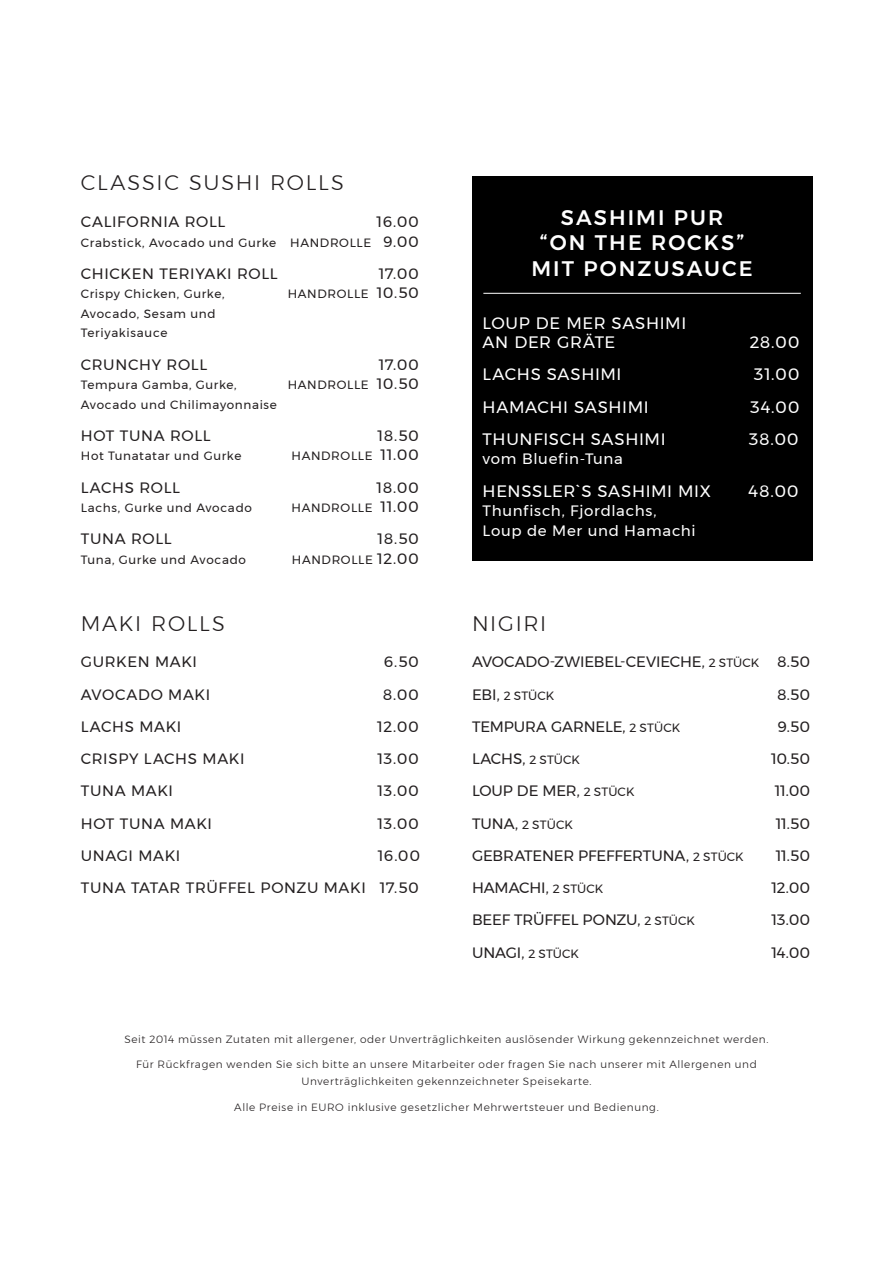
<style>
.page{position:relative;width:893px;height:1263px;background:#fff}
.page>*{position:absolute;margin:0;border:0;box-sizing:border-box;transform-origin:0 0}
.t1{font:500 21px/25.2px "Montserrat";letter-spacing:.1em;color:#fff;text-align:center}
.t2{font:300 21px "Montserrat";letter-spacing:.08em;color:#231f20}
.t3{font:16.5px/19.5px "Montserrat";letter-spacing:.035em;color:#fff}
.t4{font:15px "Montserrat";letter-spacing:.035em;color:#231f20}
.t5{font:15px "Montserrat";letter-spacing:-.01em;color:#231f20}
.t6{font:15px/19.5px "Montserrat";letter-spacing:.045em;color:#fff}
.t7{font:15px "Montserrat";letter-spacing:-.005em;color:#231f20}
.t8{font:12px/19.5px "Montserrat";letter-spacing:.055em;color:#231f20}
.t9{font:300 10.5px "Montserrat";letter-spacing:.06em;color:#231f20}
.s1{font-size:15px}
.s2{font-size:12px}
</style>
<div class="page">
<div style="left:472px;top:176px;width:340px;height:385px;background:#000"></div>
<hr style="left:483px;top:293px;width:318px;height:1px;background:#fff">
<p class="t2" style="left:81px;top:167px;width:265px">CLASSIC SUSHI ROLLS</p>
<p class="t4" style="left:81px;top:210px;width:146px">CALIFORNIA ROLL</p>
<p class="t4" style="left:376px;top:210px;width:44px">16.00</p>
<p class="t8" style="left:81px;top:232px;width:340px">Crabstick, Avocado und Gurke HANDROLLE <span class="s1">9.00</span></p>
<p class="t4" style="left:81px;top:262px;width:198px">CHICKEN TERIYAKI ROLL</p>
<p class="t4" style="left:379px;top:262px;width:41px">17.00</p>
<p class="t8" style="left:81px;top:284px;width:145px">Crispy Chicken, Gurke,</p>
<p class="t8" style="left:288px;top:284px;width:133px">HANDROLLE <span class="s1">10.50</span></p>
<p class="t8" style="left:81px;top:304px;width:136px">Avocado, Sesam und<br>Teriyakisauce</p>
<p class="t4" style="left:81px;top:353px;width:128px">CRUNCHY ROLL</p>
<p class="t4" style="left:379px;top:353px;width:41px">17.00</p>
<p class="t8" style="left:81px;top:375px;width:157px">Tempura Gamba, Gurke,</p>
<p class="t8" style="left:288px;top:375px;width:133px">HANDROLLE <span class="s1">10.50</span></p>
<p class="t8" style="left:81px;top:394px;width:198px">Avocado und Chilimayonnaise</p>
<p class="t4" style="left:81px;top:424px;width:132px">HOT TUNA ROLL</p>
<p class="t4" style="left:378px;top:424px;width:43px">18.50</p>
<p class="t8" style="left:81px;top:446px;width:162px">Hot Tunatatar und Gurke</p>
<p class="t8" style="left:292px;top:446px;width:129px">HANDROLLE <span class="s1">11.00</span></p>
<p class="t4" style="left:81px;top:476px;width:101px">LACHS ROLL</p>
<p class="t4" style="left:377px;top:476px;width:44px">18.00</p>
<p class="t8" style="left:81px;top:498px;width:173px">Lachs, Gurke und Avocado</p>
<p class="t8" style="left:292px;top:498px;width:129px">HANDROLLE <span class="s1">11.00</span></p>
<p class="t4" style="left:81px;top:528px;width:92px">TUNA ROLL</p>
<p class="t4" style="left:378px;top:528px;width:43px">18.50</p>
<p class="t8" style="left:81px;top:550px;width:167px">Tuna, Gurke und Avocado</p>
<p class="t8" style="left:292px;top:550px;width:128px">HANDROLLE <span class="s1">12.00</span></p>
<p class="t1" style="left:531px;top:205px;width:223px">SASHIMI PUR<br>“ON THE ROCKS”<br>MIT PONZUSAUCE</p>
<p class="t3" style="left:483px;top:313px;width:205px">LOUP DE MER SASHIMI<br>AN DER GRÄTE</p>
<p class="t3" style="left:750px;top:332px;width:51px">28.00</p>
<p class="t3" style="left:483px;top:364px;width:140px">LACHS SASHIMI</p>
<p class="t3" style="left:754px;top:364px;width:47px">31.00</p>
<p class="t3" style="left:483px;top:397px;width:168px">HAMACHI SASHIMI</p>
<p class="t3" style="left:750px;top:397px;width:51px">34.00</p>
<p class="t3" style="left:483px;top:429px;width:184px">THUNFISCH SASHIMI</p>
<p class="t3" style="left:749px;top:429px;width:51px">38.00</p>
<p class="t6" style="left:483px;top:449px;width:142px">vom Bluefin-Tuna</p>
<p class="t3" style="left:483px;top:481px;width:230px">HENSSLER`S SASHIMI MIX</p>
<p class="t3" style="left:748px;top:481px;width:52px">48.00</p>
<p class="t6" style="left:483px;top:501px;width:215px">Thunfisch, Fjordlachs,<br>Loup de Mer und Hamachi</p>
<p class="t2" style="left:81px;top:607px;width:146px">MAKI ROLLS</p>
<p class="t2" style="left:472px;top:607px;width:76px">NIGIRI</p>
<p class="t4" style="left:81px;top:650px;width:118px">GURKEN MAKI</p>
<p class="t4" style="left:384px;top:650px;width:37px">6.50</p>
<p class="t4" style="left:81px;top:683px;width:131px">AVOCADO MAKI</p>
<p class="t4" style="left:383px;top:683px;width:38px">8.00</p>
<p class="t4" style="left:81px;top:715px;width:102px">LACHS MAKI</p>
<p class="t4" style="left:377px;top:715px;width:43px">12.00</p>
<p class="t4" style="left:81px;top:747px;width:165px">CRISPY LACHS MAKI</p>
<p class="t4" style="left:377px;top:747px;width:43px">13.00</p>
<p class="t4" style="left:81px;top:779px;width:94px">TUNA MAKI</p>
<p class="t4" style="left:377px;top:779px;width:43px">13.00</p>
<p class="t4" style="left:81px;top:812px;width:133px">HOT TUNA MAKI</p>
<p class="t4" style="left:377px;top:812px;width:43px">13.00</p>
<p class="t4" style="left:81px;top:844px;width:101px">UNAGI MAKI</p>
<p class="t4" style="left:378px;top:844px;width:44px">16.00</p>
<p class="t4" style="left:81px;top:876px;width:340px">TUNA TATAR TRÜFFEL PONZU MAKI 17.50</p>
<p class="t5" style="left:472px;top:650px;width:340px">AVOCADO-ZWIEBEL-CEVIECHE, <span class="s2">2 STÜCK</span> 8.50</p>
<p class="t8" style="left:472px;top:685px;width:84px"><span class="s1">EBI,</span> 2 STÜCK</p>
<p class="t4" style="left:777px;top:683px;width:34px">8.50</p>
<p class="t5" style="left:472px;top:715px;width:210px">TEMPURA GARNELE, <span class="s2">2 STÜCK</span></p>
<p class="t4" style="left:778px;top:715px;width:34px">9.50</p>
<p class="t4" style="left:472px;top:747px;width:110px">LACHS, <span class="s2">2 STÜCK</span></p>
<p class="t4" style="left:771px;top:747px;width:41px">10.50</p>
<p class="t7" style="left:472px;top:779px;width:164px">LOUP DE MER, <span class="s2">2 STÜCK</span></p>
<p class="t4" style="left:775px;top:779px;width:37px">11.00</p>
<p class="t8" style="left:472px;top:814px;width:102px"><span class="s1">TUNA,</span> 2 STÜCK</p>
<p class="t4" style="left:776px;top:812px;width:36px">11.50</p>
<p class="t5" style="left:472px;top:844px;width:273px">GEBRATENER PFEFFERTUNA, <span class="s2">2 STÜCK</span></p>
<p class="t4" style="left:776px;top:844px;width:36px">11.50</p>
<p class="t7" style="left:472px;top:876px;width:133px">HAMACHI, <span class="s2">2 STÜCK</span></p>
<p class="t4" style="left:771px;top:876px;width:40px">12.00</p>
<p class="t5" style="left:472px;top:908px;width:225px">BEEF TRÜFFEL PONZU, <span class="s2">2 STÜCK</span></p>
<p class="t4" style="left:772px;top:908px;width:40px">13.00</p>
<p class="t4" style="left:472px;top:941px;width:109px">UNAGI, <span class="s2">2 STÜCK</span></p>
<p class="t4" style="left:771px;top:941px;width:40px">14.00</p>
<p class="t9" style="left:124px;top:1031px;width:645px">Seit 2014 müssen Zutaten mit allergener, oder Unverträglichkeiten auslösender Wirkung gekennzeichnet werden.</p>
<p class="t9" style="left:136px;top:1057px;width:622px">Für Rückfragen wenden Sie sich bitte an unsere Mitarbeiter oder fragen Sie nach unserer mit Allergenen und</p>
<p class="t9" style="left:301px;top:1074px;width:292px">Unverträglichkeiten gekennzeichneter Speisekarte.</p>
<p class="t9" style="left:234px;top:1099px;width:426px">Alle Preise in EURO inklusive gesetzlicher Mehrwertsteuer und Bedienung.</p>
</div>
